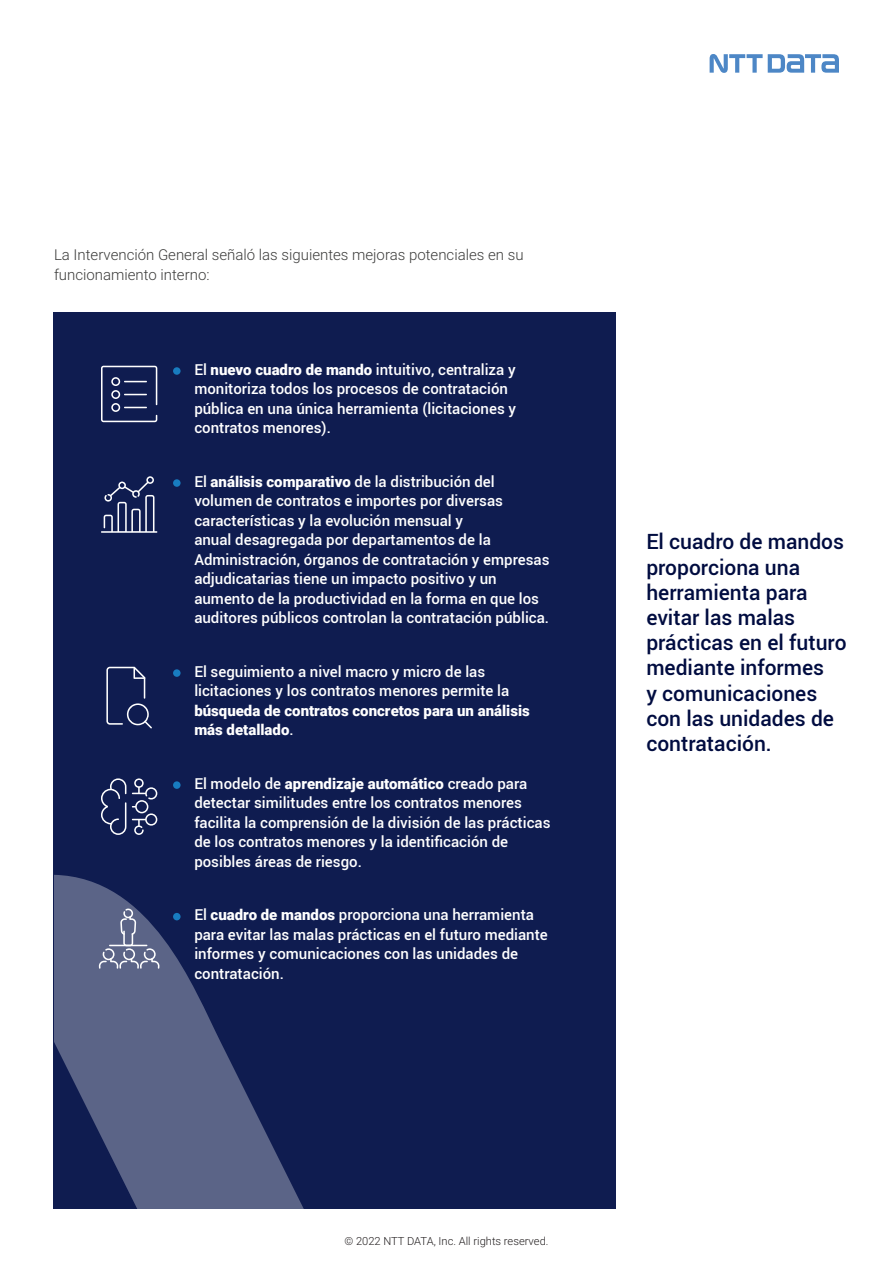
<style>
.page{position:relative;width:893px;height:1263px;background:#fff}
.page>*{position:absolute;margin:0;border:0;box-sizing:border-box;transform-origin:0 0}
.t1{font:500 21px/25.2px "Roboto";color:#000c40}
.t2{font:500 15px/19.5px "Roboto";color:#fff}
.t3{font:300 15px/19.5px "Roboto";color:#3c3c3b}
.t4{font:300 11.1px "Roboto";color:#231f20}
.s1{font-weight:900}
</style>
<div class="page">
<div style="left:54px;top:313px;width:562px;height:896px;background:#0f1c50"></div>
<svg style="left:710px;top:54px;width:129px;height:19px"></svg>
<div style="left:173px;top:367px;width:8px;height:8px;background:#187cc0;border-radius:50%"></div>
<div style="left:173px;top:479px;width:8px;height:8px;background:#187cc0;border-radius:50%"></div>
<div style="left:173px;top:669px;width:8px;height:8px;background:#187cc0;border-radius:50%"></div>
<div style="left:173px;top:781px;width:8px;height:8px;background:#187cc0;border-radius:50%"></div>
<svg style="left:54px;top:875px;width:250px;height:334px;fill:#5b6487"></svg>
<svg style="left:101px;top:366px;width:56px;height:56px"></svg>
<svg style="left:101px;top:476px;width:56px;height:57px"></svg>
<svg style="left:106px;top:667px;width:46px;height:61px"></svg>
<svg style="left:101px;top:778px;width:25px;height:57px"></svg>
<svg style="left:132px;top:778px;width:25px;height:57px"></svg>
<svg style="left:99px;top:908px;width:60px;height:61px;background:#677090"></svg>
<hr style="left:109px;top:945px;width:38px;height:1px;background:#fff">
<p class="t3" style="left:54px;top:245px;width:471px">La Intervención General señaló las siguientes mejoras potenciales en su funcionamiento interno:</p>
<p class="t2" style="left:194px;top:359px;width:323px">El <span class="s1">nuevo cuadro de mando</span> intuitivo, centraliza y monitoriza todos los procesos de contratación pública en una única herramienta (licitaciones y contratos menores).</p>
<p class="t2" style="left:194px;top:471px;width:357px">El <span class="s1">análisis comparativo</span> de la distribución del volumen de contratos e importes por diversas características y la evolución mensual y<br>anual desagregada por departamentos de la Administración, órganos de contratación y empresas adjudicatarias tiene un impacto positivo y un aumento de la productividad en la forma en que los auditores públicos controlan la contratación pública.</p>
<p class="t2" style="left:194px;top:661px;width:337px">El seguimiento a nivel macro y micro de las licitaciones y los contratos menores permite la <span class="s1">búsqueda de contratos concretos para un análisis más detallado</span>.</p>
<p class="t2" style="left:194px;top:773px;width:358px">El modelo de <span class="s1">aprendizaje automático</span> creado para detectar similitudes entre los contratos menores facilita la comprensión de la división de las prácticas de los contratos menores y la identificación de posibles áreas de riesgo.</p>
<p class="t2" style="left:194px;top:905px;width:355px">El <span class="s1">cuadro de mandos</span> proporciona una herramienta para evitar las malas prácticas en el futuro mediante informes y comunicaciones con las unidades de contratación.</p>
<p class="t1" style="left:646px;top:528px;width:202px">El cuadro de mandos proporciona una herramienta para evitar las malas prácticas en el futuro mediante informes<br>y comunicaciones con las unidades de contratación.</p>
<p class="t4" style="left:344px;top:1233px;width:206px">© 2022 NTT DATA, Inc. All rights reserved.</p>
</div>
